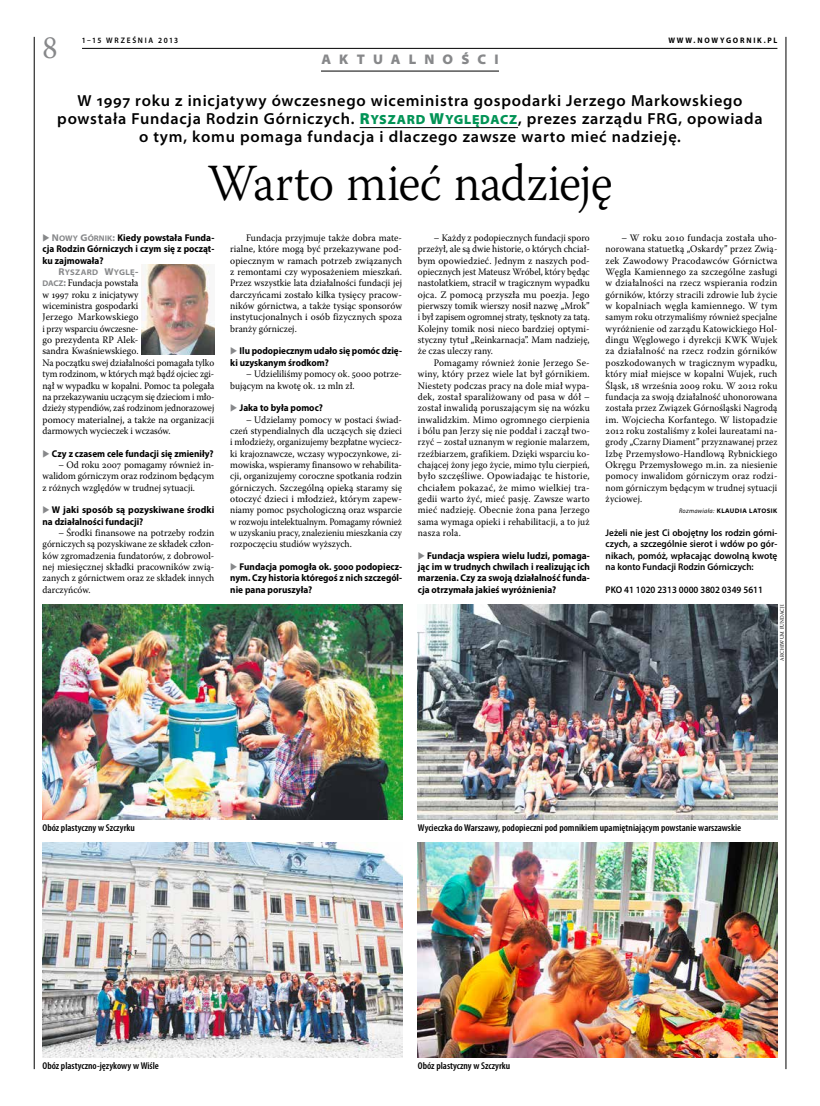
<style>
.page{position:relative;width:820px;height:1106px;background:#fff}
.page>*{position:absolute;margin:0;border:0;box-sizing:border-box;transform-origin:0 0}
.t1{font:300 52px "Warnock Pro";letter-spacing:-.015em;color:#000;scale:.94 1}
.t2{font:32px "Warnock Pro";color:#87888a;scale:.94 1}
.t3{font:600 semi-expanded 16px/18px "Myriad Pro";letter-spacing:.05em;color:#000;text-align:center;scale:.94 1}
.t4{font:900 semi-expanded 14px "Myriad Pro";letter-spacing:.61em;color:#87888a;scale:.94 1}
.t5{font:9.9px/11.3px "Warnock Pro";color:#000;text-align:justify;scale:.95 1}
.t6{font:9.9px/11.3px "Warnock Pro";color:#000;text-align:justify;scale:.96 1}
.t7{font:9.9px/11.3px "Warnock Pro";color:#000;scale:.94 1}
.t8{font:600 condensed 9.9px "Myriad Pro";color:#000;scale:1.04 1}
.t9{font:700 9.8px/11.3px "Myriad Pro";color:#000;text-align:justify;scale:.94 1}
.t10{font:700 9.8px/11.3px "Myriad Pro";color:#000;text-align:justify;scale:.96 1}
.t11{font:700 9.8px/11.3px "Myriad Pro";color:#000}
.t12{font:700 9.8px/11.3px "Myriad Pro";color:#000;scale:.93 1}
.t13{font:600 9.7px/11.3px "Myriad Pro";color:#000;text-align:justify;scale:.95 1}
.t14{font:600 9.7px "Myriad Pro";color:#000;scale:.94 1}
.t15{font:8.2px "Myriad Pro Bold Semi Ext SC830";letter-spacing:.04em;color:#87888a}
.t16{font:700 8px "Myriad Pro";letter-spacing:.235em;color:#000;scale:.94 1}
.t17{font:600 8px "Myriad Pro";letter-spacing:.23em;color:#000;scale:.94 1}
.t18{font:700 semi-expanded 6.6px "Myriad Pro";letter-spacing:.07em;color:#000;scale:.94 1}
.t19{font:5.3px "Warnock Pro";color:#000;scale:.94 1}
.s1{font-family:"Myriad Pro Black Semi Ext SC830";font-weight:400;font-stretch:normal;color:#009355}
.s2{font-family:"Myriad Pro Black Semi Ext SC830";font-weight:400;font-stretch:normal;font-size:13.3px;color:#009355}
.s3{font-family:"Myriad Pro Bold Semi Ext SC830";font-weight:400;color:#87888a}
.s4{font-family:"Myriad Pro Bold Semi Ext SC830";font-weight:400;font-size:8.2px;color:#87888a}
.s5{font-size:9.9px}
.s6{font-family:"Myriad Pro Bold Semi Ext SC830";font-size:8.2px;color:#87888a}
.s7{font-family:"Myriad Pro Bold Semi Ext SC830";color:#87888a}
.s8{font-weight:400;font-style:italic;font-stretch:normal}
</style>
<div class="page">
<hr style="left:82px;top:48px;width:695px;height:1px;background:#000">
<hr style="left:34px;top:37px;width:1px;height:1032px;background:#000">
<hr style="left:785px;top:37px;width:1px;height:1032px;background:#000">
<hr style="left:321px;top:71px;width:178px;height:1px;background:#000">
<hr style="left:359px;top:127px;width:159px;height:1px;background:#000">
<img style="left:141px;top:265px;width:73px;height:89px">
<img style="left:43px;top:604px;width:359px;height:215px">
<img style="left:418px;top:604px;width:359px;height:215px">
<img style="left:418px;top:842px;width:359px;height:215px">
<img style="left:43px;top:842px;width:359px;height:215px">
<p class="t17" style="left:82px;top:35px;width:104px">1–15 września 2013</p>
<h2 class="t2" style="left:43px;top:28px;width:18px">8</h2>
<p class="t16" style="left:668px;top:35px;width:117px">www.nowygornik.pl</p>
<h3 class="t4" style="left:321px;top:51px;width:190px">AKTUALNOŚCI</h3>
<p class="t3" style="left:57px;top:91px;width:751px">W 1997 roku z inicjatywy ówczesnego wiceministra gospodarki Jerzego Markowskiego powstała Fundacja Rodzin Górniczych. <span class="s1">R</span><span class="s2">YSZARD</span> <span class="s1">W</span><span class="s2">YGLĘDACZ</span>, prezes zarządu FRG, opowiada o tym, komu pomaga fundacja i dlaczego zawsze warto mieć nadzieję.</p>
<h1 class="t1" style="left:207px;top:152px;width:432px">Warto mieć nadzieję</h1>
<p class="t10" style="left:43px;top:232px;width:180px;text-indent:9px"><span class="s3">N</span><span class="s4">OWY</span> <span class="s3">G</span><span class="s4">ÓRNIK</span><span class="s3">:</span> Kiedy powstała Funda&shy;cja Rodzin Górniczych i czym się z począt&shy;ku zajmowała?</p>
<p class="t15" style="left:58px;top:268px;width:81px"><span class="s5">R</span>YSZARD <span class="s5">W</span>YGLĘ<span class="s5">-</span></p>
<p class="t7" style="left:43px;top:277px;width:184px"><span class="s6">DACZ</span><span class="s7">:</span> Fundacja powstała<br>w 1997 roku z inicjatywy<br>wiceministra gospodarki<br>Jerzego Markowskiego<br>i przy wsparciu ówczesne-<br>go prezydenta RP Alek-<br>sandra Kwaśniewskiego.<br>Na początku swej działalności pomagała tylko tym rodzinom, w których mąż bądź ojciec zgi&shy;nął w wypadku w kopalni. Pomoc ta polegała na przekazywaniu uczącym się dzieciom i mło&shy;dzieży stypendiów, zaś rodzinom jednorazowej pomocy materialnej, a także na organizacji darmowych wycieczek i wczasów.</p>
<p class="t9" style="left:52px;top:447px;width:173px">Czy z czasem cele fundacji się zmieniły?</p>
<p class="t7" style="left:43px;top:459px;width:184px;text-align:justify;text-indent:16px">– Od roku 2007 pomagamy również in&shy;walidom górniczym oraz rodzinom będącym z różnych względów w trudnej sytuacji.</p>
<p class="t11" style="left:43px;top:504px;width:173px;text-indent:9px">W jaki sposób są pozyskiwane środki na działalności fundacji?</p>
<p class="t5" style="left:43px;top:527px;width:182px;text-indent:16px">– Środki finansowe na potrzeby rodzin górniczych są pozyskiwane ze składek człon&shy;ków zgromadzenia fundatorów, z dobrowol&shy;nej miesięcznej składki pracowników zwią&shy;zanych z górnictwem oraz ze składek innych darczyńców.</p>
<p class="t6" style="left:230px;top:232px;width:180px;text-indent:16px">Fundacja przyjmuje także dobra mate&shy;rialne, które mogą być przekazywane pod&shy;opiecznym w ramach potrzeb związanych z remontami czy wyposażeniem mieszkań.<br>Przez wszystkie lata działalności fundacji jej darczyńcami zostało kilka tysięcy pracow&shy;ników górnictwa, a także tysiąc sponsorów instytucjonalnych i osób fizycznych spoza branży górniczej.</p>
<p class="t12" style="left:230px;top:345px;width:186px;text-indent:9px">Ilu podopiecznym udało się pomóc dzię&shy;ki uzyskanym środkom?</p>
<p class="t7" style="left:230px;top:368px;width:184px;text-indent:16px">– Udzieliliśmy pomocy ok. 5000 potrze&shy;bującym na kwotę ok. 12 mln zł.</p>
<p class="t9" style="left:239px;top:402px;width:90px">Jaka to była pomoc?</p>
<p class="t5" style="left:230px;top:413px;width:182px;text-indent:16px">– Udzielamy pomocy w postaci świad&shy;czeń stypendialnych dla uczących się dzieci i młodzieży, organizujemy bezpłatne wyciecz&shy;ki krajoznawcze, wczasy wypoczynkowe, zi&shy;mowiska, wspieramy finansowo w rehabilita&shy;cji, organizujemy coroczne spotkania rodzin górniczych. Szczególną opieką staramy się otoczyć dzieci i młodzież, którym zapew&shy;niamy pomoc psychologiczną oraz wsparcie w rozwoju intelektualnym. Pomagamy również w uzyskaniu pracy, znalezieniu mieszkania czy rozpoczęciu studiów wyższych.</p>
<p class="t9" style="left:230px;top:560px;width:184px;text-indent:9px">Fundacja pomogła ok. 5000 podopiecz&shy;nym. Czy historia któregoś z nich szczegól&shy;nie pana poruszyła?</p>
<p class="t7" style="left:418px;top:232px;width:184px;text-align:justify;text-indent:16px">– Każdy z podopiecznych fundacji sporo przeżył, ale są dwie historie, o których chciał&shy;bym opowiedzieć. Jednym z naszych pod&shy;opiecznych jest Mateusz Wróbel, który będąc nastolatkiem, stracił w tragicznym wypadku ojca. Z pomocą przyszła mu poezja. Jego pierwszy tomik wierszy nosił nazwę „Mrok” i był zapisem ogromnej straty, tęsknoty za tatą.<br>Kolejny tomik nosi nieco bardziej optymi&shy;styczny tytuł „Reinkarnacja”. Mam nadzieję, że czas uleczy rany.</p>
<p class="t5" style="left:418px;top:357px;width:182px;text-indent:16px">Pomagamy również żonie Jerzego Se&shy;winy, który przez wiele lat był górnikiem.<br>Niestety podczas pracy na dole miał wypa&shy;dek, został sparaliżowany od pasa w dół – został inwalidą poruszającym się na wózku inwalidzkim. Mimo ogromnego cierpienia i bólu pan Jerzy się nie poddał i zaczął two&shy;rzyć – został uznanym w regionie malarzem, rzeźbiarzem, grafikiem. Dzięki wsparciu ko&shy;chającej żony jego życie, mimo tylu cierpień, było szczęśliwe. Opowiadając te historie, chciałem pokazać, że mimo wielkiej tra&shy;gedii warto żyć, mieć pasję. Zawsze warto mieć nadzieję. Obecnie żona pana Jerzego sama wymaga opieki i rehabilitacji, a to już nasza rola.</p>
<p class="t9" style="left:418px;top:549px;width:184px;text-indent:9px">Fundacja wspiera wielu ludzi, pomaga&shy;jąc im w trudnych chwilach i realizując ich marzenia. Czy za swoją działalność funda&shy;cja otrzymała jakieś wyróżnienia?</p>
<p class="t6" style="left:605px;top:232px;width:180px;text-indent:16px">– W roku 2010 fundacja została uho&shy;norowana statuetką „Oskardy” przez Zwią&shy;zek Zawodowy Pracodawców Górnictwa Węgla Kamiennego za szczególne zasługi w działalności na rzecz wspierania rodzin górników, którzy stracili zdrowie lub życie w kopalniach węgla kamiennego. W tym samym roku otrzymaliśmy również specjalne wyróżnienie od zarządu Katowickiego Hol&shy;dingu Węglowego i dyrekcji KWK Wujek za działalność na rzecz rodzin górników poszkodowanych w tragicznym wypadku, który miał miejsce w kopalni Wujek, ruch Śląsk, 18 września 2009 roku. W 2012 roku fundacja za swoją działalność uhonorowana została przez Związek Górnośląski Nagrodą im. Wojciecha Korfantego. W listopadzie 2012 roku zostaliśmy z kolei laureatami na&shy;grody „Czarny Diament” przyznawanej przez Izbę Przemysłowo-Handlową Rybnickiego Okręgu Przemysłowego m.in. za niesienie pomocy inwalidom górniczym oraz rodzi&shy;nom górniczym będącym w trudnej sytuacji życiowej.</p>
<p class="t18" style="left:678px;top:507px;width:106px"><span class="s8">Rozmawiała:</span> KLAUDIA LATOSIK</p>
<p class="t13" style="left:605px;top:527px;width:182px">Jeżeli nie jest Ci obojętny los rodzin górni&shy;czych, a szczególnie sierot i wdów po gór&shy;nikach, pomóż, wpłacając dowolną kwotę na konto Fundacji Rodzin Górniczych:</p>
<p class="t14" style="left:605px;top:583px;width:169px">PKO 41 1020 2313 0000 3802 0349 5611</p>
<p class="t19" style="left:778px;top:660px;width:61px;rotate:-90deg">archiwum Fundacji</p>
<p class="t8" style="left:43px;top:822px;width:90px">Obóz plastyczny w Szczyrku</p>
<p class="t8" style="left:418px;top:822px;width:312px">Wycieczka do Warszawy, podopieczni pod pomnikiem upamiętniającym powstanie warszawskie</p>
<p class="t8" style="left:43px;top:1060px;width:113px">Obóz plastyczno-językowy w Wiśle</p>
<p class="t8" style="left:418px;top:1060px;width:90px">Obóz plastyczny w Szczyrku</p>
</div>
